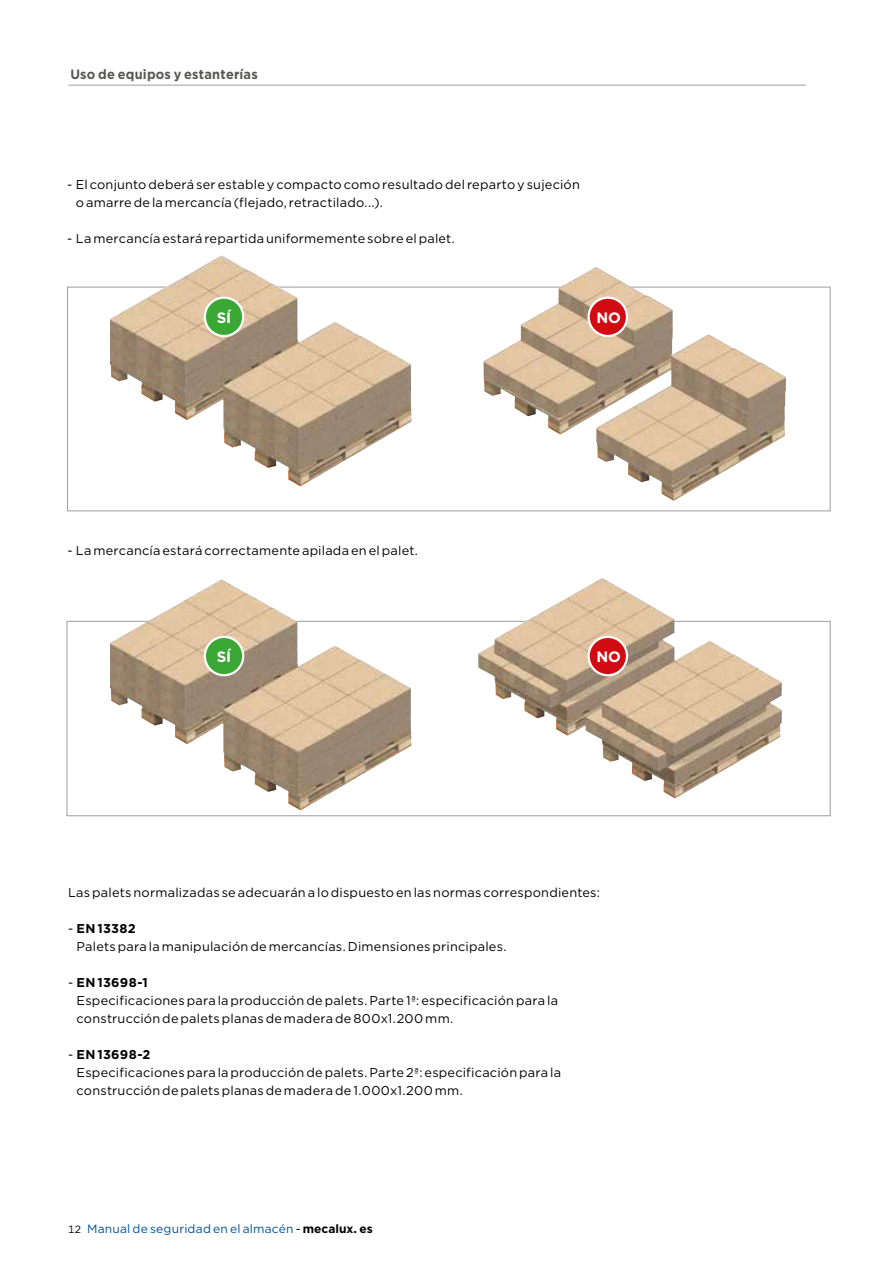
<style>
.page{position:relative;width:893px;height:1263px;background:#fff}
.page>*{position:absolute;margin:0;border:0;box-sizing:border-box;transform-origin:0 0}
.t1{font:700 15px "Gotham";letter-spacing:-.005em;color:#fff}
.t2{font:700 13.5px "Gotham";letter-spacing:.015em;color:#575756;scale:.95 1}
.t3{font:12.75px/18px "Gotham";letter-spacing:.015em;color:#000}
.t4{font:12px "Gotham";letter-spacing:.02em;color:#005098}
.s1{font-weight:700}
.s2{font-size:10.5px;color:#000}
.s3{color:#000}
.s4{font-weight:700;color:#000}
</style>
<div class="page">
<hr style="left:68px;top:85px;width:738px;height:1px;background:#9d9d9c">
<img style="left:484px;top:267px;width:302px;height:233px">
<img style="left:110px;top:255px;width:302px;height:231px">
<img style="left:110px;top:579px;width:302px;height:231px">
<img style="left:478px;top:578px;width:304px;height:220px">
<div style="left:589px;top:298px;width:38px;height:38px;background:#d20a11;border-radius:50%"></div>
<div style="left:587px;top:296px;width:41px;height:41px;border:2px solid #fff;border-radius:50%"></div>
<div style="left:589px;top:637px;width:38px;height:38px;background:#d20a11;border-radius:50%"></div>
<div style="left:587px;top:636px;width:41px;height:40px;border:2px solid #fff;border-radius:50%"></div>
<div style="left:205px;top:298px;width:38px;height:38px;background:#3aa835;border-radius:50%"></div>
<div style="left:204px;top:296px;width:40px;height:41px;border:2px solid #fff;border-radius:50%"></div>
<div style="left:205px;top:637px;width:38px;height:38px;background:#3aa835;border-radius:50%"></div>
<div style="left:204px;top:636px;width:40px;height:40px;border:2px solid #fff;border-radius:50%"></div>
<p class="t2" style="left:70px;top:66px;width:199px">Uso de equipos y estanterías</p>
<p class="t3" style="left:76px;top:175px;width:506px;text-indent:-9px">- El conjunto deberá ser estable y compacto como resultado del reparto y sujeción o amarre de la mercancía (flejado, retractilado...).</p>
<p class="t3" style="left:67px;top:229px;width:389px">- La mercancía estará repartida uniformemente sobre el palet.</p>
<p class="t1" style="left:217px;top:308px;width:16px">SÍ</p>
<p class="t1" style="left:596px;top:308px;width:26px">NO</p>
<p class="t3" style="left:67px;top:541px;width:352px">- La mercancía estará correctamente apilada en el palet.</p>
<p class="t1" style="left:217px;top:647px;width:16px">SÍ</p>
<p class="t1" style="left:596px;top:647px;width:26px">NO</p>
<p class="t3" style="left:68px;top:883px;width:533px">Las palets normalizadas se adecuarán a lo dispuesto en las normas correspondientes:</p>
<p class="t3" style="left:77px;top:919px;width:432px;text-indent:-9px">- <span class="s1">EN 13382<br></span>Palets para la manipulación de mercancías. Dimensiones principales.</p>
<p class="t3" style="left:77px;top:973px;width:483px;text-indent:-9px">- <span class="s1">EN 13698-1<br></span>Especificaciones para la producción de palets. Parte 1ª: especificación para la construcción de palets planas de madera de 800x1.200 mm.</p>
<p class="t3" style="left:77px;top:1045px;width:486px;text-indent:-9px">- <span class="s1">EN 13698-2<br></span>Especificaciones para la producción de palets. Parte 2ª: especificación para la construcción de palets planas de madera de 1.000x1.200 mm.</p>
<p class="t4" style="left:68px;top:1221px;width:306px"><span class="s2">12</span> Manual de seguridad en el almacén <span class="s3">-</span> <span class="s4">mecalux. es</span></p>
</div>
